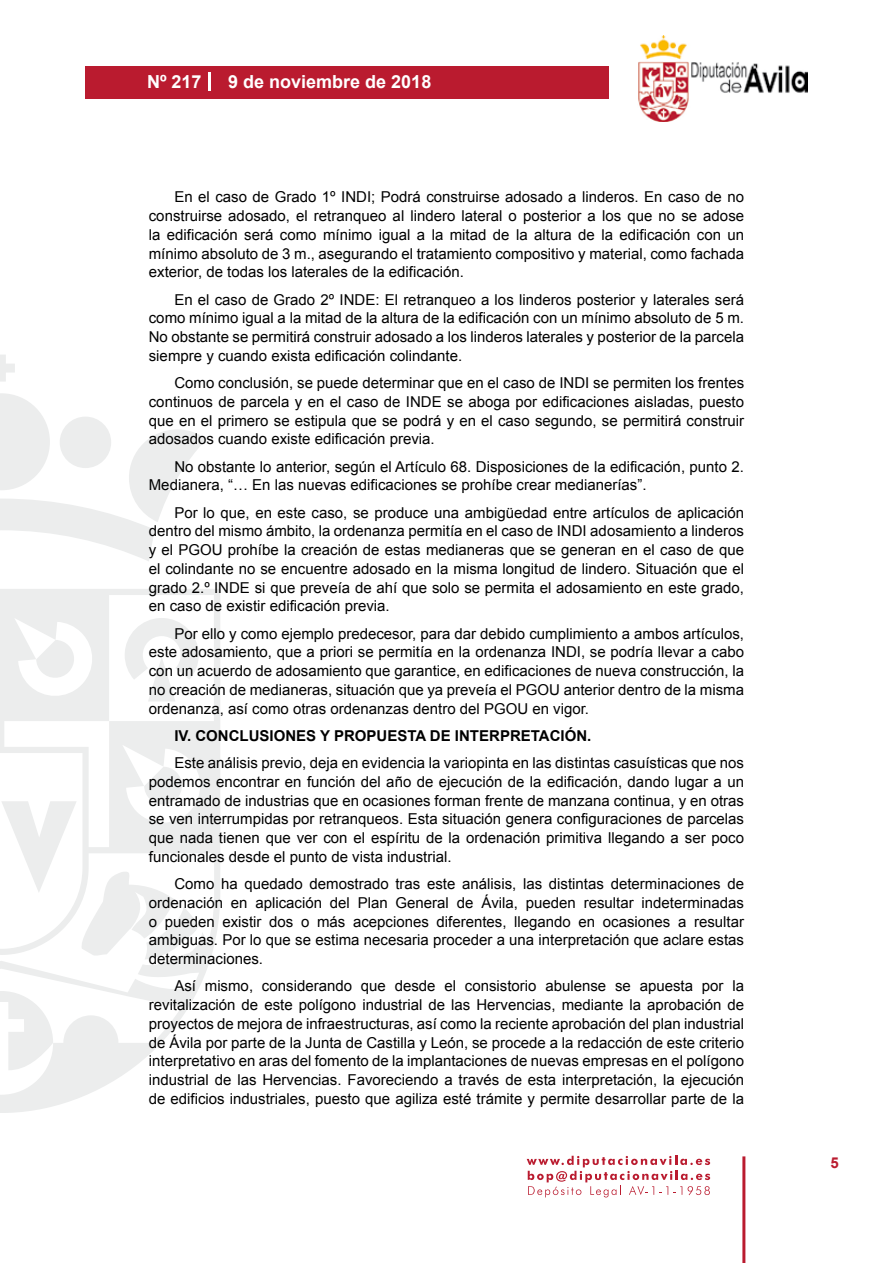
<style>
.page{position:relative;width:893px;height:1263px;background:#fff}
.page>*{position:absolute;margin:0;border:0;box-sizing:border-box;transform-origin:0 0}
.t1{font:700 18px "Arial";color:#fff}
.t2{font:15px/18.8px "Arial";color:#000;text-align:justify}
.t3{font:700 15px "Arial";color:#000}
.t4{font:700 15px "Arial";color:#ba1b2f}
</style>
<div class="page">
<svg style="left:527px;top:1156px;width:183px;height:41px"></svg>
<div style="left:85px;top:66px;width:523px;height:33px;background:#ba1b2f"></div>
<img style="left:638px;top:36px;width:170px;height:86px">
<hr style="left:742px;top:1156px;width:3px;height:107px;background:#ba1b2f">
<svg style="left:208px;top:72px;width:2px;height:18px"></svg>
<svg style="left:0;top:355px;width:15px;height:27px"></svg>
<svg style="left:0;top:393px;width:206px;height:168px"></svg>
<svg style="left:0;top:589px;width:220px;height:524px"></svg>
<svg style="left:36px;top:640px;width:40px;height:40px"></svg>
<svg style="left:125px;top:618px;width:74px;height:83px"></svg>
<svg style="left:0;top:991px;width:53px;height:79px"></svg>
<svg style="left:1px;top:767px;width:198px;height:192px"></svg>
<p class="t1" style="left:147px;top:69px;width:56px">Nº 217</p>
<p class="t1" style="left:228px;top:69px;width:205px">9 de noviembre de 2018</p>
<p class="t2" style="left:149px;top:188px;width:597px;text-indent:26px">En el caso de Grado 1º INDI; Podrá construirse adosado a linderos. En caso de no construirse adosado, el retranqueo al lindero lateral o posterior a los que no se adose la edificación será como mínimo igual a la mitad de la altura de la edificación con un mínimo absoluto de 3 m., asegurando el tratamiento compositivo y material, como fachada exterior, de todas los laterales de la edificación.</p>
<p class="t2" style="left:149px;top:290px;width:597px;text-indent:26px">En el caso de Grado 2º INDE: El retranqueo a los linderos posterior y laterales será como mínimo igual a la mitad de la altura de la edificación con un mínimo absoluto de 5 m.<br>No obstante se permitirá construir adosado a los linderos laterales y posterior de la parcela siempre y cuando exista edificación colindante.</p>
<p class="t2" style="left:149px;top:374px;width:597px;text-indent:26px">Como conclusión, se puede determinar que en el caso de INDI se permiten los frentes continuos de parcela y en el caso de INDE se aboga por edificaciones aisladas, puesto que en el primero se estipula que se podrá y en el caso segundo, se permitirá construir adosados cuando existe edificación previa.</p>
<p class="t2" style="left:149px;top:457px;width:597px;text-indent:26px">No obstante lo anterior, según el Artículo 68. Disposiciones de la edificación, punto 2.<br>Medianera, “… En las nuevas edificaciones se prohíbe crear medianerías”.</p>
<p class="t2" style="left:149px;top:503px;width:597px;text-indent:26px">Por lo que, en este caso, se produce una ambigüedad entre artículos de aplicación dentro del mismo ámbito, la ordenanza permitía en el caso de INDI adosamiento a linderos y el PGOU prohíbe la creación de estas medianeras que se generan en el caso de que el colindante no se encuentre adosado en la misma longitud de lindero. Situación que el grado 2.º INDE si que preveía de ahí que solo se permita el adosamiento en este grado, en caso de existir edificación previa.</p>
<p class="t2" style="left:149px;top:624px;width:597px;text-indent:26px">Por ello y como ejemplo predecesor, para dar debido cumplimiento a ambos artículos, este adosamiento, que a priori se permitía en la ordenanza INDI, se podría llevar a cabo con un acuerdo de adosamiento que garantice, en edificaciones de nueva construcción, la no creación de medianeras, situación que ya preveía el PGOU anterior dentro de la misma ordenanza, así como otras ordenanzas dentro del PGOU en vigor.</p>
<p class="t3" style="left:174px;top:726px;width:419px">IV. CONCLUSIONES Y PROPUESTA DE INTERPRETACIÓN.</p>
<p class="t2" style="left:149px;top:754px;width:597px;text-indent:26px">Este análisis previo, deja en evidencia la variopinta en las distintas casuísticas que nos podemos encontrar en función del año de ejecución de la edificación, dando lugar a un entramado de industrias que en ocasiones forman frente de manzana continua, y en otras se ven interrumpidas por retranqueos. Esta situación genera configuraciones de parcelas que nada tienen que ver con el espíritu de la ordenación primitiva llegando a ser poco funcionales desde el punto de vista industrial.</p>
<p class="t2" style="left:149px;top:875px;width:597px;text-indent:26px">Como ha quedado demostrado tras este análisis, las distintas determinaciones de ordenación en aplicación del Plan General de Ávila, pueden resultar indeterminadas o pueden existir dos o más acepciones diferentes, llegando en ocasiones a resultar ambiguas. Por lo que se estima necesaria proceder a una interpretación que aclare estas determinaciones.</p>
<p class="t2" style="left:149px;top:977px;width:597px;text-indent:26px">Así mismo, considerando que desde el consistorio abulense se apuesta por la revitalización de este polígono industrial de las Hervencias, mediante la aprobación de proyectos de mejora de infraestructuras, así como la reciente aprobación del plan industrial de Ávila por parte de la Junta de Castilla y León, se procede a la redacción de este criterio interpretativo en aras del fomento de la implantaciones de nuevas empresas en el polígono industrial de las Hervencias. Favoreciendo a través de esta interpretación, la ejecución de edificios industriales, puesto que agiliza esté trámite y permite desarrollar parte de la</p>
<p class="t4" style="left:831px;top:1153px;width:10px">5</p>
</div>
